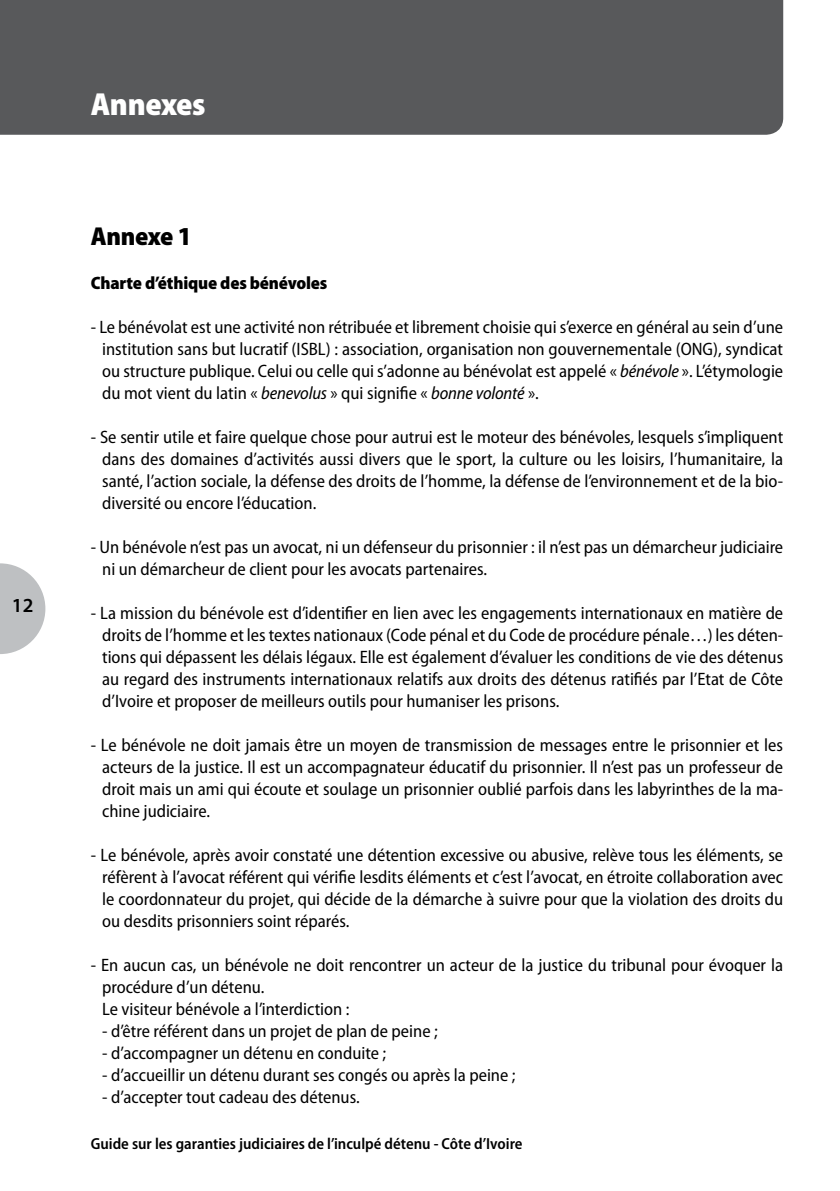
<style>
.page{position:relative;width:840px;height:1191px;background:#fff}
.page>*{position:absolute;margin:0;border:0;box-sizing:border-box;transform-origin:0 0}
.t1{font:900 semi-condensed 32px "Myriad Pro";letter-spacing:-.015em;color:#fff}
.t2{font:900 semi-condensed 26px "Myriad Pro";letter-spacing:-.015em;color:#000}
.t3{font:600 20px "Myriad Pro";color:#000}
.t4{font:semi-condensed 18px/22px "Myriad Pro";color:#000;text-align:justify}
.t5{font:900 semi-condensed 18px "Myriad Pro";letter-spacing:-.01em;color:#000}
.t6{font:600 semi-condensed 16px "Myriad Pro";color:#000}
.s1{font-style:italic}
</style>
<div class="page">
<svg style="left:0;top:563px;width:45px;height:91px"></svg>
<div style="left:0;top:0;width:782px;height:135px;background:#58595b"></div>
<p class="t3" style="left:12px;top:594px;width:23px">12</p>
<h1 class="t1" style="left:91px;top:86px;width:116px">Annexes</h1>
<h2 class="t2" style="left:91px;top:221px;width:102px">Annexe 1</h2>
<p class="t5" style="left:91px;top:272px;width:238px">Charte d’éthique des bénévoles</p>
<p class="t4" style="left:102px;top:316px;width:682px;text-indent:-11px">- Le bénévolat est une activité non rétribuée et librement choisie qui s’exerce en général au sein d’une institution sans but lucratif (ISBL) : association, organisation non gouvernementale (ONG), syndicat ou structure publique. Celui ou celle qui s’adonne au bénévolat est appelé « <span class="s1">bénévole</span> ». L’étymologie du mot vient du latin « <span class="s1">benevolus</span> » qui signifie « <span class="s1">bonne volonté</span> ».</p>
<p class="t4" style="left:102px;top:426px;width:682px;text-indent:-11px">- Se sentir utile et faire quelque chose pour autrui est le moteur des bénévoles, lesquels s’impliquent dans des domaines d’activités aussi divers que le sport, la culture ou les loisirs, l’humanitaire, la santé, l’action sociale, la défense des droits de l’homme, la défense de l’environnement et de la bio&shy;diversité ou encore l’éducation.</p>
<p class="t4" style="left:102px;top:536px;width:682px;text-indent:-11px">- Un bénévole n’est pas un avocat, ni un défenseur du prisonnier : il n’est pas un démarcheur judiciaire ni un démarcheur de client pour les avocats partenaires.</p>
<p class="t4" style="left:102px;top:602px;width:682px;text-indent:-11px">- La mission du bénévole est d’identifier en lien avec les engagements internationaux en matière de droits de l’homme et les textes nationaux (Code pénal et du Code de procédure pénale…) les déten&shy;tions qui dépassent les délais légaux. Elle est également d’évaluer les conditions de vie des détenus au regard des instruments internationaux relatifs aux droits des détenus ratifiés par l’Etat de Côte d’Ivoire et proposer de meilleurs outils pour humaniser les prisons.</p>
<p class="t4" style="left:102px;top:734px;width:682px;text-indent:-11px">- Le bénévole ne doit jamais être un moyen de transmission de messages entre le prisonnier et les acteurs de la justice. Il est un accompagnateur éducatif du prisonnier. Il n’est pas un professeur de droit mais un ami qui écoute et soulage un prisonnier oublié parfois dans les labyrinthes de la ma&shy;chine judiciaire.</p>
<p class="t4" style="left:102px;top:844px;width:682px;text-indent:-11px">- Le bénévole, après avoir constaté une détention excessive ou abusive, relève tous les éléments, se réfèrent à l’avocat référent qui vérifie lesdits éléments et c’est l’avocat, en étroite collaboration avec le coordonnateur du projet, qui décide de la démarche à suivre pour que la violation des droits du ou desdits prisonniers soint réparés.</p>
<p class="t4" style="left:102px;top:954px;width:682px;text-align:left;text-indent:-11px">- En aucun cas, un bénévole ne doit rencontrer un acteur de la justice du tribunal pour évoquer la procédure d’un détenu.<br>Le visiteur bénévole a l’interdiction :</p>
<p class="t4" style="left:102px;top:1020px;width:337px">- d’être référent dans un projet de plan de peine ;</p>
<p class="t4" style="left:102px;top:1042px;width:285px">- d’accompagner un détenu en conduite ;</p>
<p class="t4" style="left:102px;top:1064px;width:414px">- d’accueillir un détenu durant ses congés ou après la peine ;</p>
<p class="t4" style="left:102px;top:1086px;width:259px">- d’accepter tout cadeau des détenus.</p>
<p class="t6" style="left:91px;top:1134px;width:433px">Guide sur les garanties judiciaires de l’inculpé détenu - Côte d’Ivoire</p>
</div>
